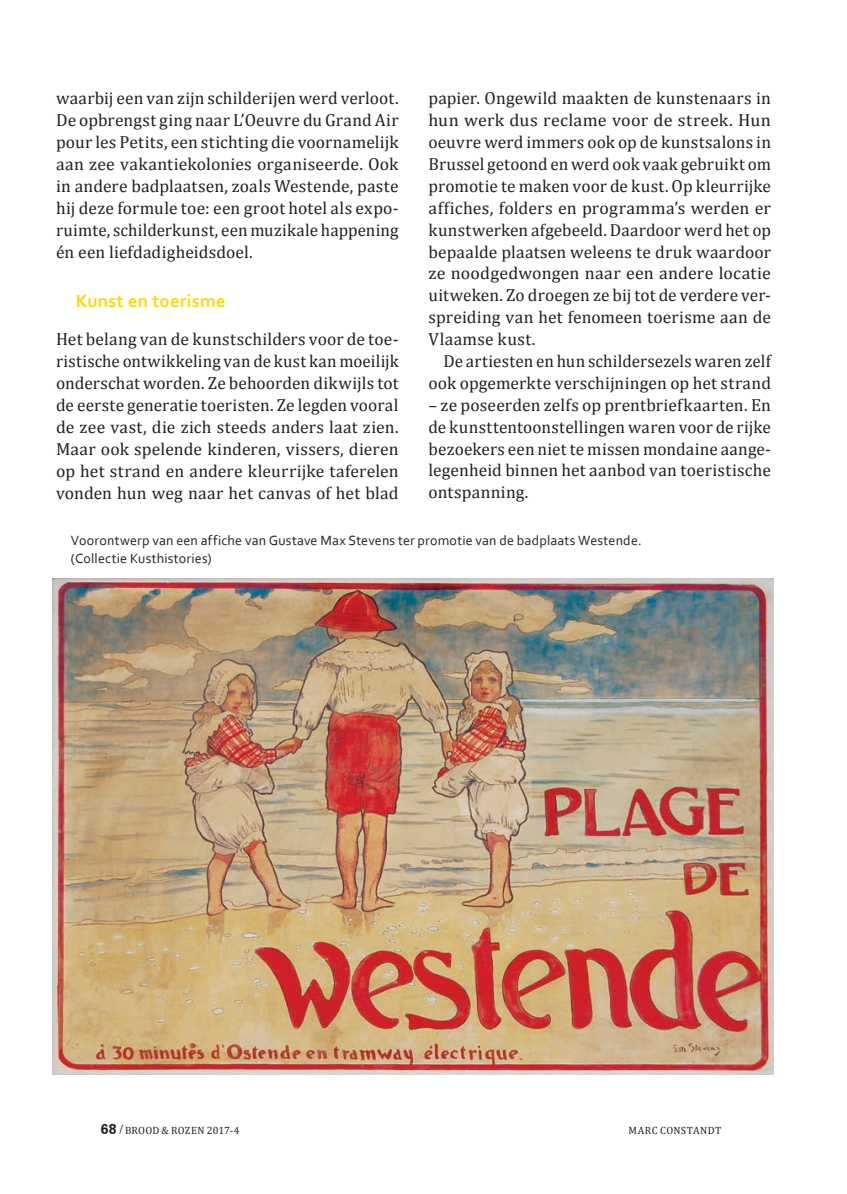
<style>
.page{position:relative;width:847px;height:1194px;background:#fff}
.page>*{position:absolute;margin:0;border:0;box-sizing:border-box;transform-origin:0 0}
.t1{font:700 18.55px "Corbel";letter-spacing:.015em;color:#ffd801}
.t2{font:17.5px/21.9px "Cambria";letter-spacing:.01em;color:#231f20;text-align:justify}
.t3{font:14px/17.5px "Corbel";letter-spacing:.015em;color:#231f20}
.t4{font:10.5px "Cambria";letter-spacing:.025em;color:#231f20}
.s1{font-family:"Zurich BT";font-weight:700;font-size:14px}
.s2{font-family:"Candara";font-weight:700;font-style:italic}
</style>
<div class="page">
<img style="left:52px;top:579px;width:721px;height:495px">
<p class="t2" style="left:56px;top:87px;width:344px">waarbij een van zijn schilderijen werd verloot.<br>De opbrengst ging naar L’Oeuvre du Grand Air pour les Petits, een stichting die voornamelijk aan zee vakantiekolonies organiseerde. Ook in andere badplaatsen, zoals Westende, paste hij deze formule toe: een groot hotel als expo&shy;ruimte, schilderkunst, een muzikale happening én een liefdadigheidsdoel.</p>
<p class="t1" style="left:76px;top:289px;width:151px">Kunst en toerisme</p>
<p class="t2" style="left:56px;top:328px;width:344px">Het belang van de kunstschilders voor de toe&shy;ristische ontwikkeling van de kust kan moeilijk onderschat worden. Ze behoorden dikwijls tot de eerste generatie toeristen. Ze legden vooral de zee vast, die zich steeds anders laat zien.<br>Maar ook spelende kinderen, vissers, dieren op het strand en andere kleurrijke taferelen vonden hun weg naar het canvas of het blad</p>
<p class="t2" style="left:428px;top:87px;width:344px">papier. Ongewild maakten de kunstenaars in hun werk dus reclame voor de streek. Hun oeuvre werd immers ook op de kunstsalons in Brussel getoond en werd ook vaak gebruikt om promotie te maken voor de kust. Op kleurrijke affiches, folders en programma’s werden er kunstwerken afgebeeld. Daardoor werd het op bepaalde plaatsen weleens te druk waardoor ze noodgedwongen naar een andere locatie uitweken. Zo droegen ze bij tot de verdere ver&shy;spreiding van het fenomeen toerisme aan de Vlaamse kust.</p>
<p class="t2" style="left:428px;top:350px;width:344px;text-align:right">De artiesten en hun schildersezels waren zelf ook opgemerkte verschijningen op het strand</p>
<p class="t2" style="left:428px;top:394px;width:344px">– ze poseerden zelfs op prentbriefkaarten. En de kunsttentoonstellingen waren voor de rijke bezoekers een niet te missen mondaine aange&shy;legenheid binnen het aanbod van toeristische ontspanning.</p>
<p class="t3" style="left:71px;top:531px;width:572px">Voorontwerp van een affiche van Gustave Max Stevens ter promotie van de badplaats Westende. (Collectie Kusthistories)</p>
<p class="t4" style="left:101px;top:1123px;width:140px"><span class="s1">68</span> <span class="s2">/</span> BROOD &amp; ROZEN 2017-4</p>
<p class="t4" style="left:628px;top:1123px;width:94px">MARC CONSTANDT</p>
</div>
